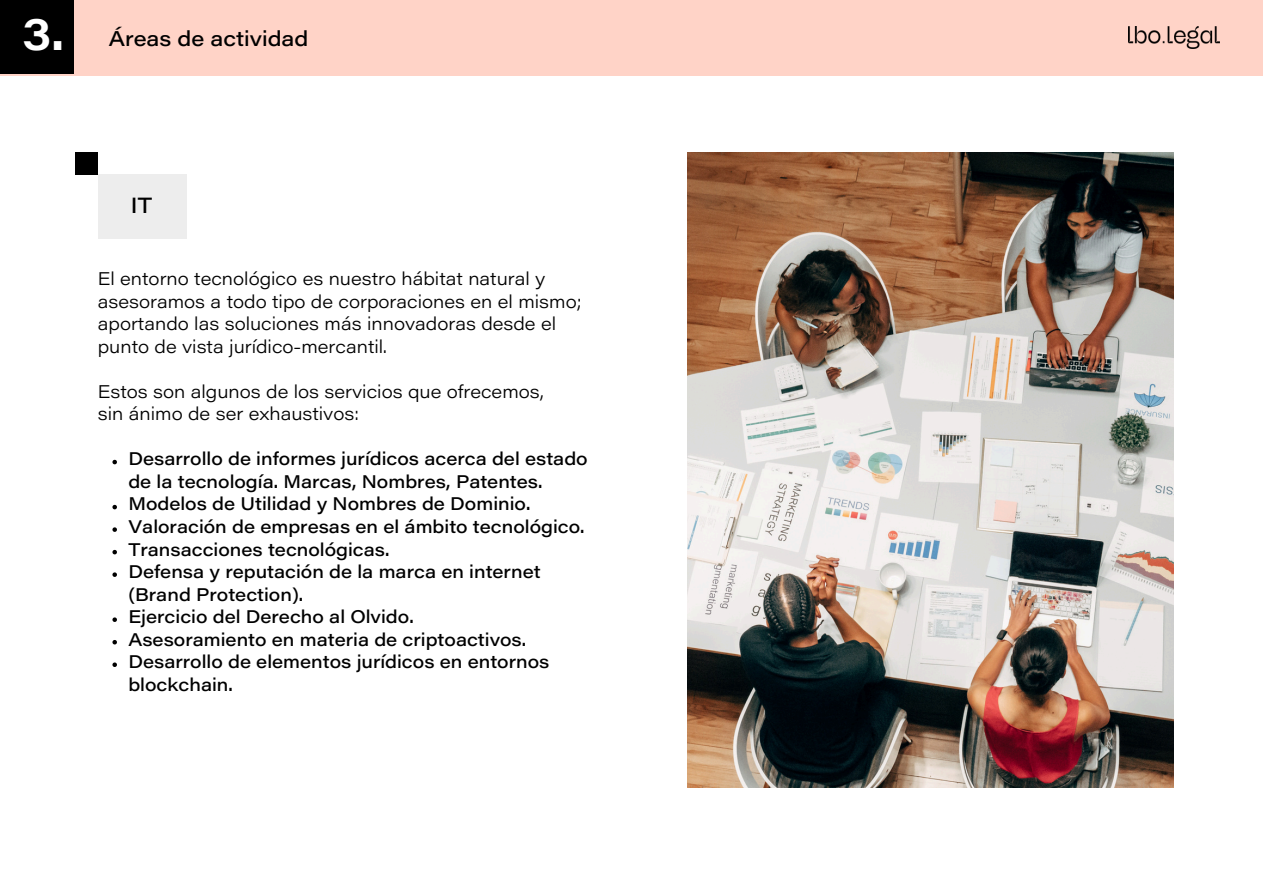
<style>
.page{position:relative;width:1263px;height:894px;background:#fff}
.page>*{position:absolute;margin:0;border:0;box-sizing:border-box;transform-origin:0 0}
.t1{font:600 45.6px "Acumin Pro Wide";color:#fff}
.t2{font:500 21.6px "Acumin Pro Wide";color:#000}
.t3{font:500 21px "Acumin Pro Wide";color:#000}
.t4{font:500 18px/22.5px "Acumin Pro Wide";color:#000}
.t5{font:300 18px/22.5px "Acumin Pro Wide";color:#000}
</style>
<div class="page">
<div style="left:0;top:0;width:1263px;height:75px;background:#ffd3c7"></div>
<div style="left:0;top:1px;width:74px;height:73px;background:#000"></div>
<div style="left:75px;top:152px;width:23px;height:23px;background:#000"></div>
<div style="left:98px;top:175px;width:88px;height:64px;background:#ededed"></div>
<img style="left:687px;top:152px;width:486px;height:635px">
<img style="left:1128px;top:27px;width:91px;height:21px">
<svg style="left:112px;top:459px;width:5px;height:5px"></svg>
<svg style="left:112px;top:504px;width:5px;height:5px"></svg>
<svg style="left:112px;top:527px;width:5px;height:4px"></svg>
<svg style="left:112px;top:549px;width:5px;height:5px"></svg>
<svg style="left:112px;top:572px;width:5px;height:4px"></svg>
<svg style="left:112px;top:617px;width:5px;height:4px"></svg>
<svg style="left:112px;top:640px;width:5px;height:4px"></svg>
<svg style="left:112px;top:662px;width:5px;height:4px"></svg>
<p class="t1" style="left:22px;top:16px;width:43px">3.</p>
<p class="t3" style="left:109px;top:30px;width:201px">Áreas de actividad</p>
<p class="t2" style="left:131px;top:197px;width:23px">IT</p>
<h2 class="t5" style="left:98px;top:270px;width:485px">El entorno tecnológico es nuestro hábitat natural y asesoramos a todo tipo de corporaciones en el mismo; aportando las soluciones más innovadoras desde el punto de vista jurídico-mercantil.</h2>
<p class="t5" style="left:98px;top:382px;width:448px">Estos son algunos de los servicios que ofrecemos,</p>
<p class="t5" style="left:98px;top:405px;width:263px">sin ánimo de ser exhaustivos:</p>
<p class="t4" style="left:128px;top:450px;width:461px">Desarrollo de informes jurídicos acerca del estado de la tecnología. Marcas, Nombres, Patentes.</p>
<p class="t4" style="left:128px;top:495px;width:403px">Modelos de Utilidad y Nombres de Dominio.</p>
<p class="t4" style="left:128px;top:517px;width:458px">Valoración de empresas en el ámbito tecnológico.</p>
<p class="t4" style="left:128px;top:540px;width:263px">Transacciones tecnológicas.</p>
<p class="t4" style="left:128px;top:562px;width:414px">Defensa y reputación de la marca en internet (Brand Protection).</p>
<p class="t4" style="left:128px;top:607px;width:287px">Ejercicio del Derecho al Olvido.</p>
<p class="t4" style="left:128px;top:630px;width:399px">Asesoramiento en materia de criptoactivos.</p>
<p class="t4" style="left:128px;top:652px;width:423px">Desarrollo de elementos jurídicos en entornos blockchain.</p>
</div>
